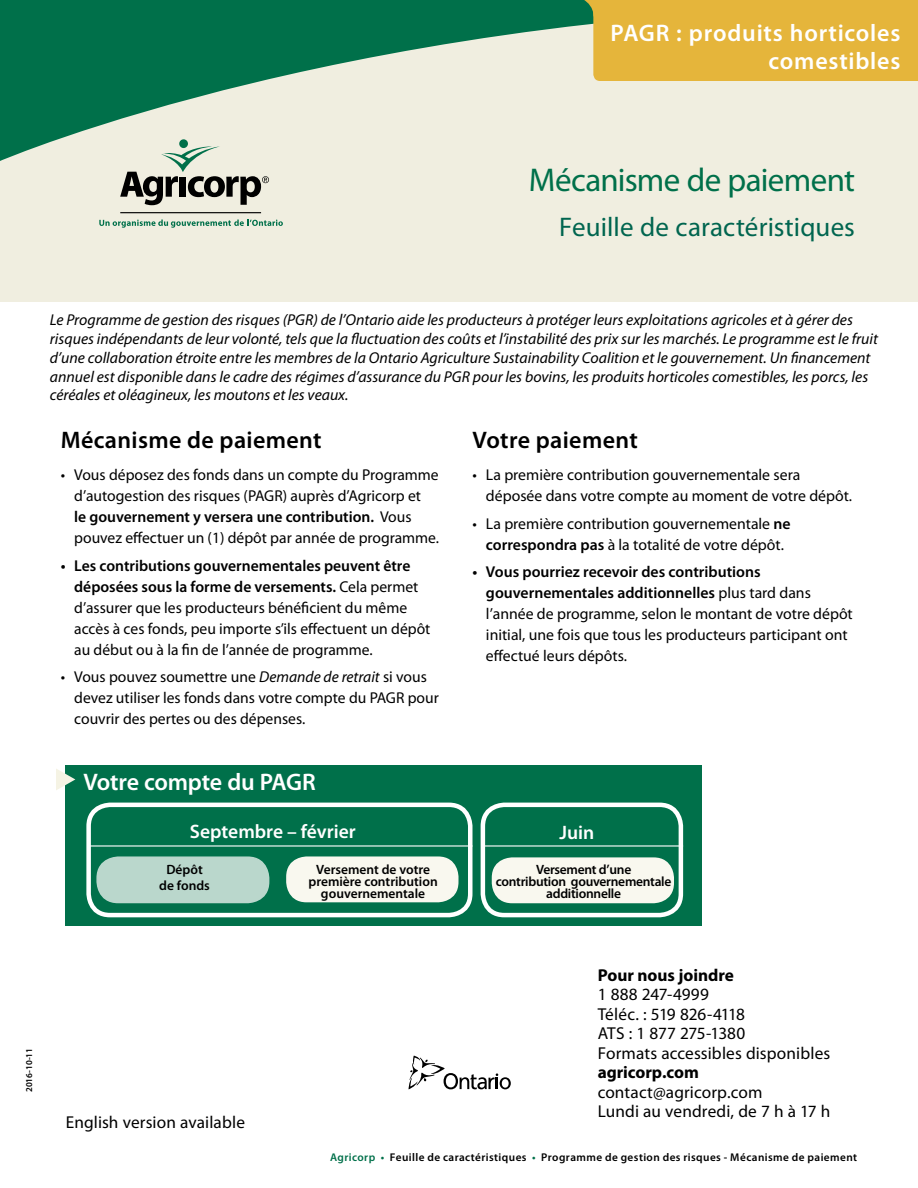
<style>
.page{position:relative;width:918px;height:1188px;background:#fff}
.page>*{position:absolute;margin:0;border:0;box-sizing:border-box;transform-origin:0 0}
.t1{font:33px "Myriad Pro";letter-spacing:-.02em;color:#00704a}
.t2{font:27px "Myriad Pro";letter-spacing:.005em;color:#00654f}
.t3{font:600 24px/28.8px "Myriad Pro";letter-spacing:.03em;color:#fff;text-align:right}
.t4{font:600 24px "Myriad Pro";letter-spacing:.015em;color:#000}
.t5{font:600 24px "Myriad Pro";letter-spacing:-.01em;color:#fff}
.t6{font:600 19.5px "Myriad Pro";color:#fff}
.t7{font:17.25px/19.5px "Myriad Pro";letter-spacing:.005em;color:#000}
.t8{font:700 17.25px "Myriad Pro";color:#000}
.t9{font:15.75px/21px "Myriad Pro";color:#000}
.t10{font:italic 15.75px/18.8px "Myriad Pro";color:#000}
.t11{font:600 13.5px/12px "Myriad Pro";letter-spacing:-.01em;color:#000;text-align:center}
.t12{font:600 11.25px "Myriad Pro";letter-spacing:.035em;color:#000}
.t13{font:600 9px "Myriad Pro";color:#000}
.s1{font-weight:600}
.s2{font-style:italic}
.s3{color:#00704a}
</style>
<div class="page">
<div style="left:0;top:0;width:918px;height:302px;background:#f0eee0"></div>
<svg style="left:0;top:0;width:494px;height:161px;fill:#00704a"></svg>
<svg style="left:494px;top:0;width:424px;height:81px"></svg>
<div style="left:179px;top:139px;width:9px;height:9px;background:#00704a;border-radius:50%"></div>
<svg style="left:120px;top:146px;width:149px;height:59px"></svg>
<hr style="left:120px;top:212px;width:141px;height:1px;background:#000">
<svg style="left:99px;top:220px;width:184px;height:8px"></svg>
<div style="left:65px;top:765px;width:637px;height:161px;background:#00704a"></div>
<svg style="left:56px;top:769px;width:19px;height:21px"></svg>
<div style="left:86px;top:803px;width:386px;height:114px;border:4px solid #fff;border-radius:21px"></div>
<div style="left:97px;top:857px;width:172px;height:46px;background:#bad7cc;border-radius:21px"></div>
<div style="left:96px;top:856px;width:173px;height:47px;border:2px solid #e9f1ed;border-radius:21px"></div>
<hr style="left:89px;top:845px;width:384px;height:2px;background:#fff">
<div style="left:481px;top:803px;width:202px;height:114px;border:4px solid #fff;border-radius:21px"></div>
<hr style="left:485px;top:845px;width:198px;height:2px;background:#fff">
<div style="left:493px;top:858px;width:180px;height:44px;background:#f9f8ef;border-radius:20px"></div>
<div style="left:492px;top:857px;width:182px;height:46px;border:2px solid #f9f8ef;border-radius:20px"></div>
<div style="left:287px;top:857px;width:171px;height:44px;background:#f9f8ef;border-radius:20px"></div>
<div style="left:286px;top:856px;width:173px;height:46px;border:2px solid #f9f8ef;border-radius:20px"></div>
<svg style="left:409px;top:1056px;width:102px;height:33px"></svg>
<h3 class="t3" style="left:610px;top:17px;width:291px">PAGR : produits horticoles comestibles</h3>
<h1 class="t1" style="left:529px;top:160px;width:328px">Mécanisme de paiement</h1>
<h2 class="t2" style="left:559px;top:211px;width:297px">Feuille de caractéristiques</h2>
<p class="t10" style="left:50px;top:310px;width:830px">Le Programme de gestion des risques (PGR) de l’Ontario aide les producteurs à protéger leurs exploitations agricoles et à gérer des risques indépendants de leur volonté, tels que la fluctuation des coûts et l’instabilité des prix sur les marchés. Le programme est le fruit d’une collaboration étroite entre les membres de la Ontario Agriculture Sustainability Coalition et le gouvernement. Un financement annuel est disponible dans le cadre des régimes d’assurance du PGR pour les bovins, les produits horticoles comestibles, les porcs, les céréales et oléagineux, les moutons et les veaux.</p>
<h3 class="t4" style="left:61px;top:425px;width:262px">Mécanisme de paiement</h3>
<p class="t9" style="left:74px;top:464px;width:366px;text-indent:-14px">• Vous déposez des fonds dans un compte du Programme d’autogestion des risques (PAGR) auprès d’Agricorp et<br><span class="s1">le gouvernement y versera une contribution.</span> Vous pouvez effectuer un (1) dépôt par année de programme.</p>
<p class="t9" style="left:74px;top:555px;width:358px;text-indent:-14px"><span class="s1">• Les contributions gouvernementales peuvent être déposées sous la forme de versements.</span> Cela permet d’assurer que les producteurs bénéficient du même accès à ces fonds, peu importe s’ils effectuent un dépôt au début ou à la fin de l’année de programme.</p>
<p class="t9" style="left:74px;top:666px;width:366px;text-indent:-14px">• Vous pouvez soumettre une <span class="s2">Demande de retrait</span> si vous devez utiliser les fonds dans votre compte du PAGR pour couvrir des pertes ou des dépenses.</p>
<h3 class="t5" style="left:83px;top:766px;width:234px">Votre compte du PAGR</h3>
<p class="t6" style="left:190px;top:819px;width:167px">Septembre – février</p>
<p class="t11" style="left:159px;top:861px;width:52px;line-height:16.5px">Dépôt de fonds</p>
<p class="t11" style="left:309px;top:863px;width:131px">Versement de votre première contribution gouvernementale</p>
<h3 class="t4" style="left:472px;top:425px;width:167px">Votre paiement</h3>
<p class="t9" style="left:486px;top:464px;width:368px;text-indent:-13px">• La première contribution gouvernementale sera déposée dans votre compte au moment de votre dépôt.</p>
<p class="t9" style="left:472px;top:513px;width:320px;text-align:center">• La première contribution gouvernementale <span class="s1">ne correspondra pas</span> à la totalité de votre dépôt.</p>
<p class="t9" style="left:486px;top:561px;width:368px;text-indent:-13px"><span class="s1">• Vous pourriez recevoir des contributions gouvernementales additionnelles</span> plus tard dans l’année de programme, selon le montant de votre dépôt initial, une fois que tous les producteurs participant ont effectué leurs dépôts.</p>
<p class="t6" style="left:559px;top:820px;width:36px">Juin</p>
<p class="t11" style="left:496px;top:863px;width:177px">Versement d’une<br>contribution gouvernementale additionnelle</p>
<p class="t13" style="left:24px;top:1092px;width:46px;rotate:-90deg">2016-10-11</p>
<p class="t7" style="left:66px;top:1112px;width:181px">English version available</p>
<p class="t8" style="left:598px;top:964px;width:138px">Pour nous joindre</p>
<p class="t7" style="left:598px;top:984px;width:234px">1 888 247-4999<br>Téléc. : 519 826-4118<br>ATS : 1 877 275-1380<br>Formats accessibles disponibles</p>
<p class="t8" style="left:598px;top:1061px;width:103px">agricorp.com</p>
<p class="t7" style="left:598px;top:1082px;width:234px">contact@agricorp.com<br>Lundi au vendredi, de 7 h à 17 h</p>
<p class="t12" style="left:330px;top:1150px;width:529px"><span class="s3">Agricorp •</span> Feuille de caractéristiques <span class="s3">•</span> Programme de gestion des risques - Mécanisme de paiement</p>
</div>
